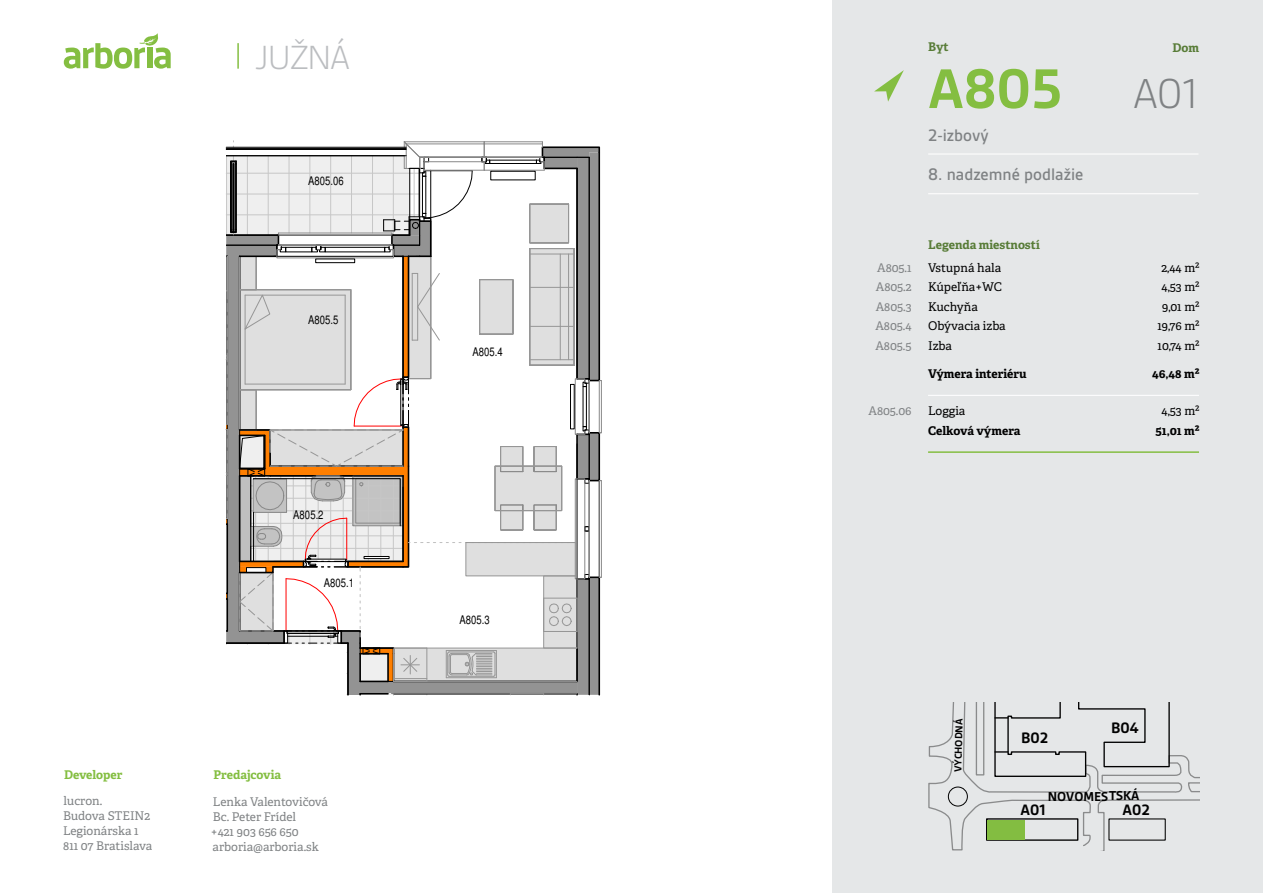
<style>
.page{position:relative;width:1263px;height:893px;background:#fff}
.page>*{position:absolute;margin:0;border:0;box-sizing:border-box;transform-origin:0 0}
.t1{font:700 60px "Gesta";color:#84be41}
.t2{font:300 36px "Gesta";letter-spacing:-.025em;color:#bbbdc0}
.t3{font:500 18px "Gesta";color:#7f8284}
.t4{font:700 16.2px "Gesta";color:#010101}
.t5{font:700 13.95px "Gesta";color:#010101}
.t6{font:12px/15px "Adelle PE";color:#7f8284}
.t7{font:12px "Adelle PE";color:#000}
.t8{font:700 12px "Adelle PE";color:#000}
.t9{font:700 12px "Adelle PE";color:#587c37}
.t10{font:700 12px "Adelle PE";letter-spacing:-.005em;color:#84be41}
.t11{font:11.85px "Helvetica";color:#000;scale:.8 1}
.t12{font:700 10.95px "Gesta";color:#010101}
.s1{font-weight:300;font-size:45px;color:#7f8284}
</style>
<div class="page">
<div style="left:832px;top:0;width:431px;height:893px;background:#e5e7e8"></div>
<svg style="left:64px;top:33px;width:107px;height:36px"></svg>
<hr style="left:237px;top:43px;width:2px;height:26px;background:#84be41">
<hr style="left:928px;top:193px;width:270px;height:1px;background:#fff">
<hr style="left:928px;top:153px;width:270px;height:2px;background:#fff">
<svg style="left:874px;top:70px;width:30px;height:32px"></svg>
<svg style="left:928px;top:702px;width:271px;height:148px"></svg>
<div style="left:986px;top:818px;width:92px;height:23px;border:1px solid #010101"></div>
<div style="left:987px;top:820px;width:38px;height:19px;background:#83bd41"></div>
<hr style="left:928px;top:395px;width:271px;height:1px;background:#fff">
<hr style="left:928px;top:451px;width:271px;height:2px;background:#84be41">
<hr style="left:601px;top:381px;width:1px;height:52px;background:#888">
<hr style="left:601px;top:481px;width:1px;height:96px;background:#888">
<svg style="left:226px;top:141px;width:375px;height:554px"></svg>
<h2 class="t2" style="left:256px;top:37px;width:95px">JUŽNÁ</h2>
<p class="t11" style="left:308px;top:174px;width:46px">A805.06</p>
<p class="t11" style="left:308px;top:313px;width:39px">A805.5</p>
<p class="t11" style="left:293px;top:508px;width:39px">A805.2</p>
<p class="t11" style="left:324px;top:576px;width:39px">A805.1</p>
<p class="t10" style="left:64px;top:766px;width:60px">Developer</p>
<p class="t10" style="left:213px;top:766px;width:69px">Predajcovia</p>
<p class="t6" style="left:63px;top:793px;width:91px">lucron.<br>Budova STEIN2<br>Legionárska 1<br>811 07 Bratislava</p>
<p class="t6" style="left:211px;top:793px;width:119px">Lenka Valentovičová<br>Bc. Peter Frídel<br>+421 903 656 650 arboria@arboria.sk</p>
<p class="t11" style="left:472px;top:345px;width:39px">A805.4</p>
<p class="t11" style="left:459px;top:613px;width:39px">A805.3</p>
<p class="t9" style="left:928px;top:38px;width:22px">Byt</p>
<p class="t9" style="left:1172px;top:39px;width:28px">Dom</p>
<h1 class="t1" style="left:928px;top:55px;width:272px">A805 <span class="s1">A01</span></h1>
<h3 class="t3" style="left:928px;top:125px;width:62px">2-izbový</h3>
<h3 class="t3" style="left:928px;top:164px;width:157px">8. nadzemné podlažie</h3>
<p class="t9" style="left:928px;top:236px;width:113px">Legenda miestností</p>
<p class="t6" style="left:877px;top:260px;width:36px">A805.1</p>
<p class="t7" style="left:928px;top:259px;width:75px">Vstupná hala</p>
<p class="t7" style="left:1161px;top:259px;width:40px">2,44 m²</p>
<p class="t6" style="left:876px;top:279px;width:37px">A805.2</p>
<p class="t7" style="left:928px;top:278px;width:76px">Kúpeľňa+WC</p>
<p class="t7" style="left:1161px;top:278px;width:40px">4,53 m²</p>
<p class="t6" style="left:876px;top:299px;width:37px">A805.3</p>
<p class="t7" style="left:928px;top:298px;width:51px">Kuchyňa</p>
<p class="t7" style="left:1162px;top:298px;width:39px">9,01 m²</p>
<p class="t6" style="left:875px;top:318px;width:38px">A805.4</p>
<p class="t7" style="left:928px;top:317px;width:79px">Obývacia izba</p>
<p class="t7" style="left:1157px;top:317px;width:44px">19,76 m²</p>
<p class="t6" style="left:875px;top:338px;width:38px">A805.5</p>
<p class="t7" style="left:928px;top:337px;width:25px">Izba</p>
<p class="t7" style="left:1158px;top:337px;width:43px">10,74 m²</p>
<p class="t8" style="left:928px;top:365px;width:100px">Výmera interiéru</p>
<p class="t8" style="left:1152px;top:365px;width:49px">46,48 m²</p>
<p class="t6" style="left:868px;top:403px;width:45px">A805.06</p>
<p class="t7" style="left:928px;top:402px;width:39px">Loggia</p>
<p class="t7" style="left:1161px;top:402px;width:40px">4,53 m²</p>
<p class="t8" style="left:928px;top:422px;width:94px">Celková výmera</p>
<p class="t8" style="left:1155px;top:422px;width:46px">51,01 m²</p>
<p class="t12" style="left:952px;top:772px;width:55px;rotate:-89deg">VÝCHODNÁ</p>
<h3 class="t4" style="left:1021px;top:728px;width:29px">B02</h3>
<h3 class="t4" style="left:1111px;top:718px;width:29px">B04</h3>
<p class="t5" style="left:1048px;top:788px;width:93px">NOVOMESTSKÁ</p>
<h3 class="t4" style="left:1020px;top:801px;width:27px">A01</h3>
<h3 class="t4" style="left:1122px;top:801px;width:29px">A02</h3>
</div>
